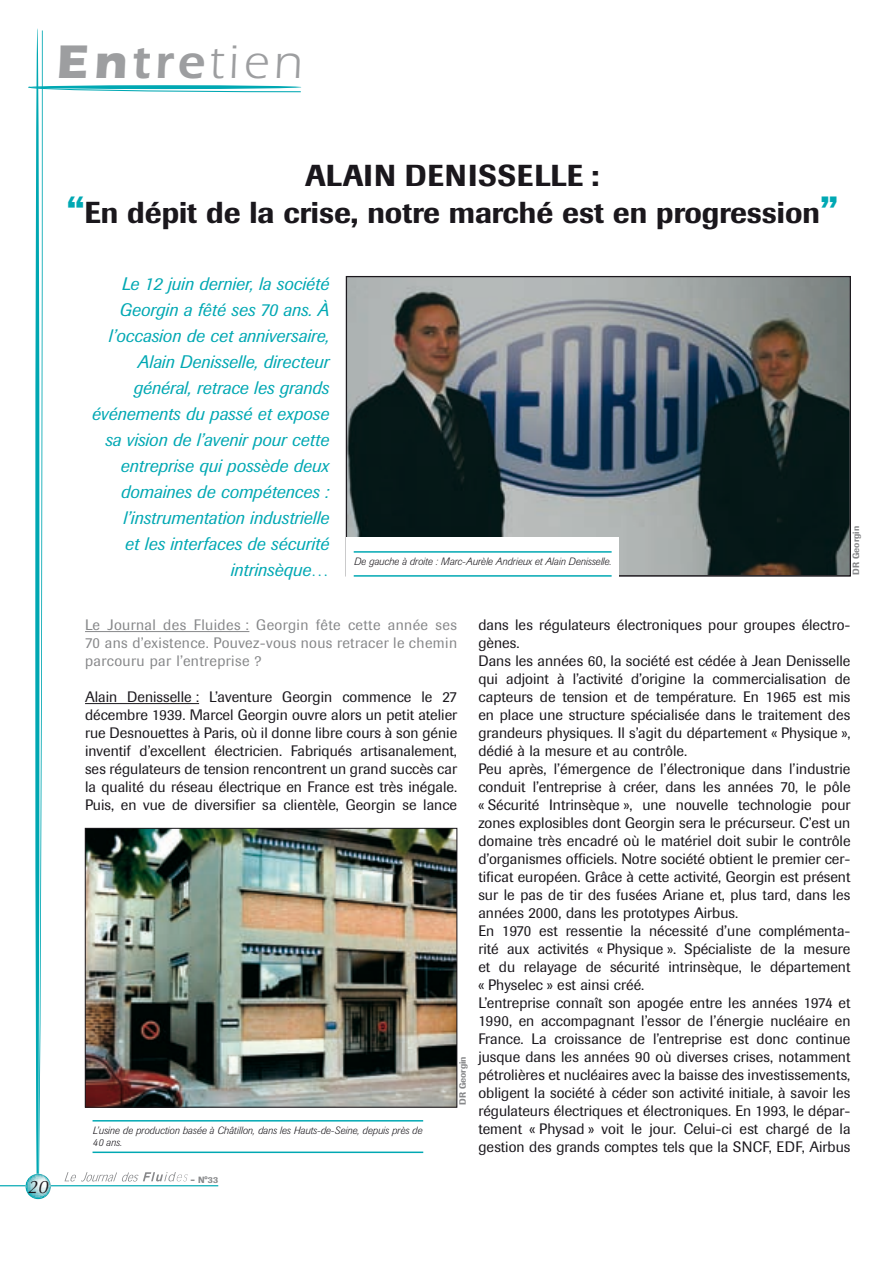
<style>
.page{position:relative;width:893px;height:1263px;background:#fff}
.page>*{position:absolute;margin:0;border:0;box-sizing:border-box;transform-origin:0 0}
.t1{font:48.75px "Itc Eras";color:#9d9ea0}
.t2{font:500 30px/37.5px "Imago";color:#1a171c;text-align:center}
.t3{font:italic 18px/26px "Imago";color:#00a8b3;text-align:right}
.t4{font:italic 18px "Optima";color:#1a171c}
.t5{font:15px/18px "Imago";color:#1a171c;text-align:justify}
.t6{font:15px/18px "Imago";letter-spacing:.025em;color:#87888a;text-align:justify}
.t7{font:italic 300 10.5px/12px "Imago";color:#1a171c}
.t8{font:500 9px "Imago";color:#87888a}
.s1{font-weight:700}
.s2{font-weight:600}
.s3{font-size:37.5px;color:#00a8b3}
.s4{font-size:10.5px}
</style>
<div class="page">
<hr style="left:0;top:1185px;width:218px;height:1px;background:#00a8b3">
<svg style="left:25px;top:28px;width:277px;height:1171px"></svg>
<svg style="left:346px;top:276px;width:504px;height:298px;background:#555f63"></svg>
<hr style="left:85px;top:631px;width:164px;height:1px;background:#87888a">
<hr style="left:85px;top:703px;width:114px;height:1px;background:#1a171c">
<div style="left:85px;top:1106px;width:372px;height:55px;background:#fff"></div>
<hr style="left:93px;top:1120px;width:330px;height:1px;background:#00a8b3">
<hr style="left:93px;top:1151px;width:330px;height:2px;background:#00a8b3">
<div style="left:346px;top:537px;width:273px;height:50px;background:#fff"></div>
<hr style="left:354px;top:551px;width:258px;height:2px;background:#00a8b3">
<hr style="left:354px;top:575px;width:258px;height:2px;background:#00a8b3">
<img style="left:87px;top:830px;width:368px;height:275px">
<div style="left:85px;top:828px;width:372px;height:279px;border:1px solid #1a171c"></div>
<h1 class="t1" style="left:56px;top:35px;width:248px"><span class="s1">En</span><span class="s2">tre</span>tien</h1>
<p class="t4" style="left:28px;top:1176px;width:22px">20</p>
<h2 class="t2" style="left:67px;top:156px;width:773px">Alain Denisselle :<br><span class="s3">“</span>En dépit de la crise, notre marché est en progression<span class="s3">”</span></h2>
<p class="t3" style="left:92px;top:271px;width:239px">Le 12 juin dernier, la société<br>Georgin a fêté ses 70 ans. à l’occasion de cet anniversaire,<br>Alain Denisselle, directeur général, retrace les grands événements du passé et expose sa vision de l’avenir pour cette entreprise qui possède deux domaines de compétences : l’instrumentation industrielle<br>et les interfaces de sécurité intrinsèque…</p>
<p class="t6" style="left:85px;top:616px;width:374px">Le Journal des Fluides : Georgin fête cette année ses 70 ans d’existence. Pouvez-vous nous retracer le chemin parcouru par l’entreprise ?</p>
<p class="t5" style="left:85px;top:688px;width:374px">Alain Denisselle : L’aventure Georgin commence le 27 décembre 1939. Marcel Georgin ouvre alors un petit atelier rue Desnouettes à Paris, où il donne libre cours à son génie inventif d’excellent électricien. Fabriqués artisanalement, ses régulateurs de tension rencontrent un grand succès car la qualité du réseau électrique en France est très inégale.<br>Puis, en vue de diversifier sa clientèle, Georgin se lance</p>
<p class="t8" style="left:850px;top:575px;width:50px;rotate:-90deg">DR Georgin</p>
<p class="t7" style="left:354px;top:555px;width:259px">De gauche à droite : Marc-Aurèle Andrieux et Alain Denisselle.</p>
<p class="t5" style="left:478px;top:616px;width:374px;text-align:left">dans les régulateurs électroniques pour groupes électro&shy;gènes.<br>Dans les années 60, la société est cédée à Jean Denisselle qui adjoint à l’activité d’origine la commercialisation de capteurs de tension et de température. En 1965 est mis en place une structure spécialisée dans le traitement des grandeurs physiques. Il s’agit du département « Physique », dédié à la mesure et au contrôle.<br>Peu après, l’émergence de l’électronique dans l’industrie conduit l’entreprise à créer, dans les années 70, le pôle « Sécurité Intrinsèque », une nouvelle technologie pour zones explosibles dont Georgin sera le précurseur. C’est un domaine très encadré où le matériel doit subir le contrôle d’organismes officiels. Notre société obtient le premier cer&shy;tificat européen. Grâce à cette activité, Georgin est présent sur le pas de tir des fusées Ariane et, plus tard, dans les années 2000, dans les prototypes Airbus.<br>En 1970 est ressentie la nécessité d’une complémenta&shy;rité aux activités « Physique ». Spécialiste de la mesure et du relayage de sécurité intrinsèque, le département « Physelec » est ainsi créé.<br>L’entreprise connaît son apogée entre les années 1974 et 1990, en accompagnant l’essor de l’énergie nucléaire en France. La croissance de l’entreprise est donc continue jusque dans les années 90 où diverses crises, notamment pétrolières et nucléaires avec la baisse des investissements, obligent la société à céder son activité initiale, à savoir les régulateurs électriques et électroniques. En 1993, le dépar&shy;tement « Physad » voit le jour. Celui-ci est chargé de la gestion des grands comptes tels que la SNCF, EDF, Airbus</p>
<p class="t8" style="left:457px;top:1105px;width:50px;rotate:-90deg">DR Georgin</p>
<p class="t7" style="left:93px;top:1124px;width:331px">L’usine de production basée à Châtillon, dans les Hauts-de-Seine, depuis près de<br>40 ans.</p>
<p class="t8" style="left:190px;top:1174px;width:29px"><span class="s4">-</span> N°33</p>
</div>
